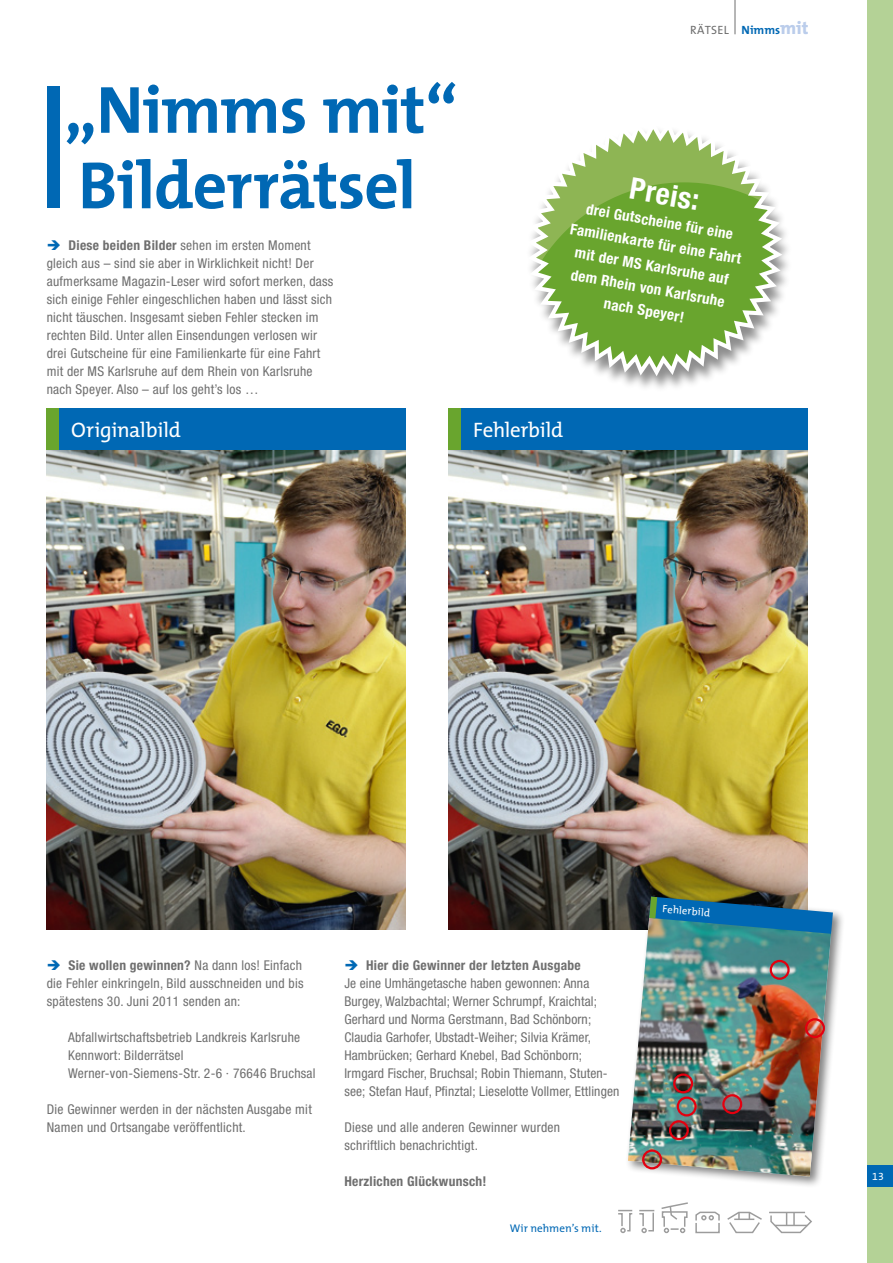
<style>
.page{position:relative;width:893px;height:1263px;background:#fff}
.page>*{position:absolute;margin:0;border:0;box-sizing:border-box;transform-origin:0 0}
.t1{font:700 67.35px/75.4px "The Mix";letter-spacing:-.015em;color:#0068b4}
.t2{font:700 condensed 30px "Helvetica Neue";color:#fff}
.t3{font:21px "The Mix";letter-spacing:-.01em;color:#fff}
.t4{font:700 condensed 15px/22.5px "Helvetica Neue";color:#fff;text-align:center}
.t5{font:condensed 13.5px/18px "Helvetica Neue";letter-spacing:.02em;color:#6f6f6f}
.t6{font:700 condensed 13.5px "Helvetica Neue";letter-spacing:.02em;color:#6f6f6f}
.t7{font:700 12px "The Mix";color:#0068b4}
.t8{font:12px "The Mix";letter-spacing:.09em;color:#6f6f6f}
.t9{font:11.1px "The Mix";letter-spacing:.01em;color:#0068b4}
.t10{font:10.65px "The Mix";color:#fff}
.t11{font:10.5px "The Mix Expert";color:#fff}
.s1{color:#0068b4}
.s2{font-weight:700}
.s3{font-weight:800;font-size:18px;color:#bbcdeb}
</style>
<div class="page">
<svg style="left:770px;top:1213px;width:42px;height:21px"></svg>
<hr style="left:769px;top:1212px;width:36px;height:1px;background:#9c9c9c">
<svg style="left:618px;top:1202px;width:102px;height:31px"></svg>
<svg style="left:727px;top:1211px;width:35px;height:23px"></svg>
<div style="left:867px;top:0;width:26px;height:1263px;background:#b4d296"></div>
<div style="left:884px;top:1165px;width:9px;height:21px;background:#0068b4"></div>
<div style="left:867px;top:1165px;width:22px;height:21px;background:#0068b4"></div>
<hr style="left:735px;top:0;width:1px;height:34px;background:#6f6f6f">
<div style="left:47px;top:86px;width:13px;height:122px;background:#0068b4"></div>
<img style="left:47px;top:450px;width:359px;height:480px">
<img style="left:449px;top:450px;width:359px;height:480px">
<div style="left:47px;top:408px;width:359px;height:42px;background:#0068b4"></div>
<div style="left:47px;top:408px;width:12px;height:42px;background:#69a52e"></div>
<div style="left:449px;top:408px;width:359px;height:42px;background:#0068b4"></div>
<div style="left:449px;top:408px;width:12px;height:42px;background:#69a52e"></div>
<div style="left:523px;top:123px;width:269px;height:269px;background:#000;opacity:.45"></div>
<svg style="left:523px;top:123px;width:264px;height:258px"></svg>
<div style="left:624px;top:893px;width:221px;height:295px;background:#000;opacity:.5"></div>
<img style="left:628px;top:915px;width:203px;height:262px">
<img style="left:649px;top:896px;width:184px;height:38px">
<div style="left:642px;top:1149px;width:20px;height:20px;border:2px solid #e3000f;border-radius:50%"></div>
<div style="left:677px;top:1096px;width:20px;height:20px;border:2px solid #e3000f;border-radius:50%"></div>
<div style="left:805px;top:1018px;width:20px;height:20px;border:2px solid #e3000f;border-radius:50%"></div>
<div style="left:669px;top:1120px;width:20px;height:20px;border:2px solid #e3000f;border-radius:50%"></div>
<div style="left:722px;top:1094px;width:20px;height:20px;border:2px solid #e3000f;border-radius:50%"></div>
<div style="left:770px;top:960px;width:20px;height:20px;border:2px solid #e3000f;border-radius:50%"></div>
<div style="left:673px;top:1073px;width:20px;height:20px;border:2px solid #e3000f;border-radius:50%"></div>
<h1 class="t1" style="left:64px;top:70px;width:395px">„Nimms mit“<br>Bilderrätsel</h1>
<p class="t5" style="left:47px;top:236px;width:288px"><span class="s1">➔</span> <span class="s2">Diese beiden Bilder</span> sehen im ersten Moment gleich aus – sind sie aber in Wirklichkeit nicht! Der aufmerksame Magazin-Leser wird sofort merken, dass sich einige Fehler eingeschlichen haben und lässt sich nicht täuschen. Insgesamt sieben Fehler stecken im rechten Bild. Unter allen Einsendungen verlosen wir drei Gutscheine für eine Familienkarte für eine Fahrt mit der MS Karlsruhe auf dem Rhein von Karlsruhe nach Speyer. Also – auf los geht’s los …</p>
<p class="t8" style="left:690px;top:20px;width:34px">rätsel</p>
<p class="t7" style="left:742px;top:20px;width:68px">Nimms<span class="s3">mit</span></p>
<h2 class="t2" style="left:633px;top:170px;width:72px;rotate:10deg">Preis:</h2>
<p class="t4" style="left:576px;top:195px;width:175px;rotate:10deg">drei Gutscheine für eine<br>Familienkarte für eine Fahrt mit der MS Karlsruhe auf dem Rhein von Karlsruhe nach Speyer!</p>
<h3 class="t3" style="left:71px;top:412px;width:111px">Originalbild</h3>
<h3 class="t3" style="left:473px;top:412px;width:92px">Fehlerbild</h3>
<p class="t5" style="left:47px;top:956px;width:258px;text-align:justify"><span class="s1">➔</span> <span class="s2">Sie wollen gewinnen?</span> Na dann los! Einfach die Fehler einkringeln, Bild ausschneiden und bis spätestens 30. Juni 2011 senden an:</p>
<p class="t5" style="left:68px;top:1028px;width:249px">Abfallwirtschaftsbetrieb Landkreis Karlsruhe<br>Kennwort: Bilderrätsel<br>Werner-von-Siemens-Str. 2-6 · 76646 Bruchsal</p>
<p class="t5" style="left:47px;top:1100px;width:267px">Die Gewinner werden in der nächsten Ausgabe mit<br>Namen und Ortsangabe veröffentlicht.</p>
<p class="t5" style="left:344px;top:956px;width:276px"><span class="s1">➔</span> <span class="s2">Hier die Gewinner der letzten Ausgabe<br></span>Je eine Umhängetasche haben gewonnen: Anna Burgey, Walzbachtal; Werner Schrumpf, Kraichtal; Gerhard und Norma Gerstmann, Bad Schönborn; Claudia Garhofer, Ubstadt-Weiher; Silvia Krämer, Hambrücken; Gerhard Knebel, Bad Schönborn; Irmgard Fischer, Bruchsal; Robin Thiemann, Stuten&shy;see; Stefan Hauf, Pfinztal; Lieselotte Vollmer, Ettlingen</p>
<p class="t5" style="left:344px;top:1118px;width:217px">Diese und alle anderen Gewinner wurden schriftlich benachrichtigt.</p>
<p class="t6" style="left:344px;top:1173px;width:144px">Herzlichen Glückwunsch!</p>
<p class="t9" style="left:510px;top:1219px;width:93px">Wir nehmen’s mit.</p>
<p class="t10" style="left:663px;top:900px;width:49px;rotate:5deg">Fehlerbild</p>
<p class="t11" style="left:872px;top:1167px;width:13px">13</p>
</div>
